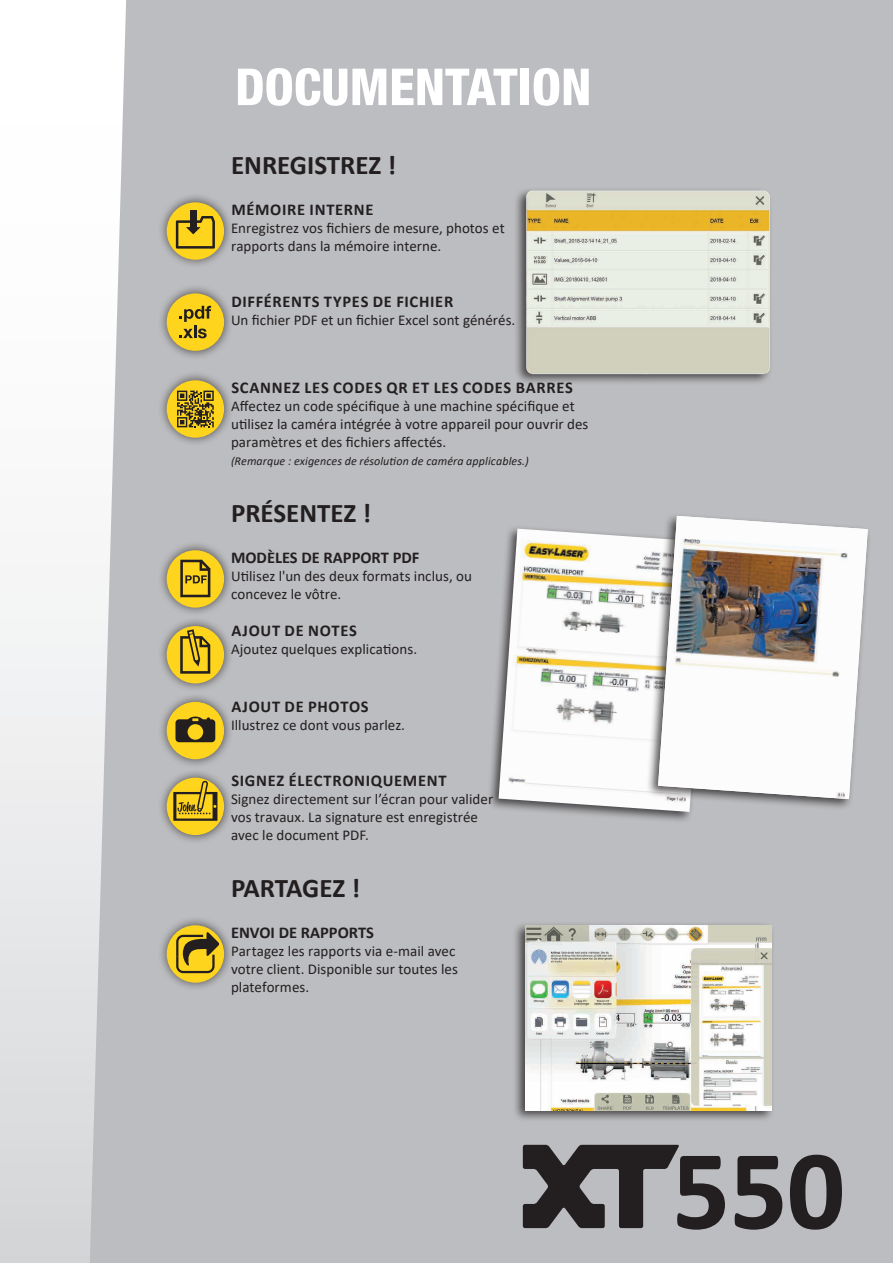
<style>
.page{position:relative;width:893px;height:1263px;background:#fff}
.page>*{position:absolute;margin:0;border:0;box-sizing:border-box;transform-origin:0 0}
.t1{font:800 condensed 51px "Helvetica Neue";color:#fff}
.BRÖDTEXT{font:700 27px "Calibri";color:#231f20}
.BRÖDTEXT-2{font:700 16.5px "Calibri";letter-spacing:.04em;color:#231f20}
.BRÖDTEXT-3{font:700 16.5px "Calibri";color:#231f20}
.BRÖDTEXT-4{font:15px/18px "Calibri";color:#231f20}
.BRÖDTEXT-5{font:italic 12px "Calibri";letter-spacing:.01em;color:#231f20}
</style>
<div class="page">
<div style="left:0;top:0;width:893px;height:1263px;background:linear-gradient(to bottom,#fff,#d9dadc)"></div>
<div style="left:90px;top:0;width:803px;height:1263px;background:#bcbdc0"></div>
<div style="left:513px;top:921px;width:263px;height:202px;background:#231f20;opacity:.75"></div>
<img style="left:525px;top:925px;width:247px;height:185px">
<div style="left:157px;top:916px;width:77px;height:76px;background:#231f20;opacity:.75"></div>
<div style="left:167px;top:925px;width:57px;height:58px;background:#fed41d;border-radius:50%"></div>
<svg style="left:176px;top:930px;width:44px;height:43px"></svg>
<div style="left:157px;top:541px;width:77px;height:76px;background:#231f20;opacity:.75"></div>
<div style="left:167px;top:550px;width:57px;height:58px;background:#fed41d;border-radius:50%"></div>
<svg style="left:180px;top:560px;width:30px;height:37px"></svg>
<div style="left:157px;top:193px;width:77px;height:76px;background:#231f20;opacity:.75"></div>
<div style="left:167px;top:202px;width:57px;height:58px;background:#fed41d;border-radius:50%"></div>
<div style="left:190px;top:211px;width:6px;height:17px;background:#231f20"></div>
<svg style="left:176px;top:216px;width:39px;height:33px"></svg>
<div style="left:157px;top:284px;width:77px;height:76px;background:#231f20;opacity:.75"></div>
<div style="left:167px;top:293px;width:57px;height:58px;background:#fed41d;border-radius:50%"></div>
<svg style="left:179px;top:306px;width:32px;height:32px"></svg>
<div style="left:157px;top:692px;width:77px;height:77px;background:#231f20;opacity:.75"></div>
<div style="left:167px;top:702px;width:57px;height:57px;background:#fed41d;border-radius:50%"></div>
<div style="left:175px;top:719px;width:40px;height:23px;background:#231f20;border-radius:4px"></div>
<svg style="left:187px;top:716px;width:17px;height:12px"></svg>
<div style="left:188px;top:724px;width:15px;height:16px;background:#fed41d;border-radius:50%"></div>
<svg style="left:192px;top:718px;width:6px;height:3px"></svg>
<div style="left:487px;top:525px;width:225px;height:299px;background:#231f20;opacity:.75"></div>
<img style="left:499px;top:529px;width:209px;height:283px">
<svg style="left:523px;top:1145px;width:202px;height:85px;background:#646264"></svg>
<svg style="left:735px;top:1156px;width:47px;height:74px;background:#636163"></svg>
<svg style="left:790px;top:1155px;width:52px;height:75px;background:#5e5c5e"></svg>
<div style="left:646px;top:512px;width:225px;height:299px;background:#231f20;opacity:.75"></div>
<img style="left:658px;top:516px;width:210px;height:283px">
<div style="left:157px;top:617px;width:77px;height:76px;background:#231f20;opacity:.75"></div>
<div style="left:167px;top:626px;width:57px;height:57px;background:#fed41d;border-radius:50%"></div>
<svg style="left:180px;top:629px;width:30px;height:45px"></svg>
<div style="left:514px;top:187px;width:259px;height:198px;background:#231f20;opacity:.75"></div>
<img style="left:525px;top:190px;width:247px;height:184px">
<div style="left:157px;top:371px;width:77px;height:76px;background:#231f20;opacity:.75"></div>
<div style="left:167px;top:380px;width:57px;height:58px;background:#fed41d;border-radius:50%"></div>
<svg style="left:177px;top:391px;width:37px;height:36px"></svg>
<div style="left:157px;top:768px;width:77px;height:76px;background:#231f20;opacity:.75"></div>
<div style="left:167px;top:778px;width:57px;height:57px;background:#fed41d;border-radius:50%"></div>
<svg style="left:173px;top:780px;width:44px;height:41px"></svg>
<p class="t1" style="left:235px;top:55px;width:358px">DOCUMENTATION</p>
<p class="BRÖDTEXT" style="left:231px;top:146px;width:167px">ENREGISTREZ !</p>
<p class="BRÖDTEXT-2" style="left:231px;top:198px;width:144px">MÉMOIRE INTERNE</p>
<p class="BRÖDTEXT-4" style="left:231px;top:218px;width:275px">Enregistrez vos fichiers de mesure, photos et rapports dans la mémoire interne.</p>
<p class="BRÖDTEXT-2" style="left:231px;top:289px;width:223px">DIFFÉRENTS TYPES DE FICHIER</p>
<p class="BRÖDTEXT-4" style="left:231px;top:310px;width:286px">Un fichier PDF et un fichier Excel sont générés.</p>
<p class="BRÖDTEXT-2" style="left:231px;top:376px;width:343px">SCANNEZ LES CODES QR ET LES CODES BARRES</p>
<p class="BRÖDTEXT-4" style="left:231px;top:397px;width:359px">Affectez un code spécifique à une machine spécifique et utilisez la caméra intégrée à votre appareil pour ouvrir des paramètres et des fichiers affectés.</p>
<p class="BRÖDTEXT-5" style="left:231px;top:453px;width:299px">(Remarque : exigences de résolution de caméra applicables.)</p>
<p class="BRÖDTEXT" style="left:231px;top:494px;width:142px">PRÉSENTEZ !</p>
<p class="BRÖDTEXT-3" style="left:231px;top:545px;width:190px">MODÈLES DE RAPPORT PDF</p>
<p class="BRÖDTEXT-4" style="left:231px;top:566px;width:242px">Utilisez l'un des deux formats inclus, ou concevez le vôtre.</p>
<p class="BRÖDTEXT-2" style="left:231px;top:619px;width:127px">AJOUT DE NOTES</p>
<p class="BRÖDTEXT-4" style="left:231px;top:640px;width:188px">Ajoutez quelques explications.</p>
<p class="BRÖDTEXT-2" style="left:231px;top:695px;width:139px">AJOUT DE PHOTOS</p>
<p class="BRÖDTEXT-4" style="left:231px;top:716px;width:175px">Illustrez ce dont vous parlez.</p>
<p class="BRÖDTEXT-2" style="left:231px;top:769px;width:217px">SIGNEZ ÉLECTRONIQUEMENT</p>
<p class="BRÖDTEXT-4" style="left:231px;top:789px;width:264px">Signez directement sur l’écran pour valider vos travaux. La signature est enregistrée avec le document PDF.</p>
<p class="BRÖDTEXT" style="left:231px;top:869px;width:131px">PARTAGEZ !</p>
<p class="BRÖDTEXT-3" style="left:231px;top:920px;width:144px">ENVOI DE RAPPORTS</p>
<p class="BRÖDTEXT-4" style="left:231px;top:941px;width:228px">Partagez les rapports via e-mail avec votre client. Disponible sur toutes les plateformes.</p>
</div>
